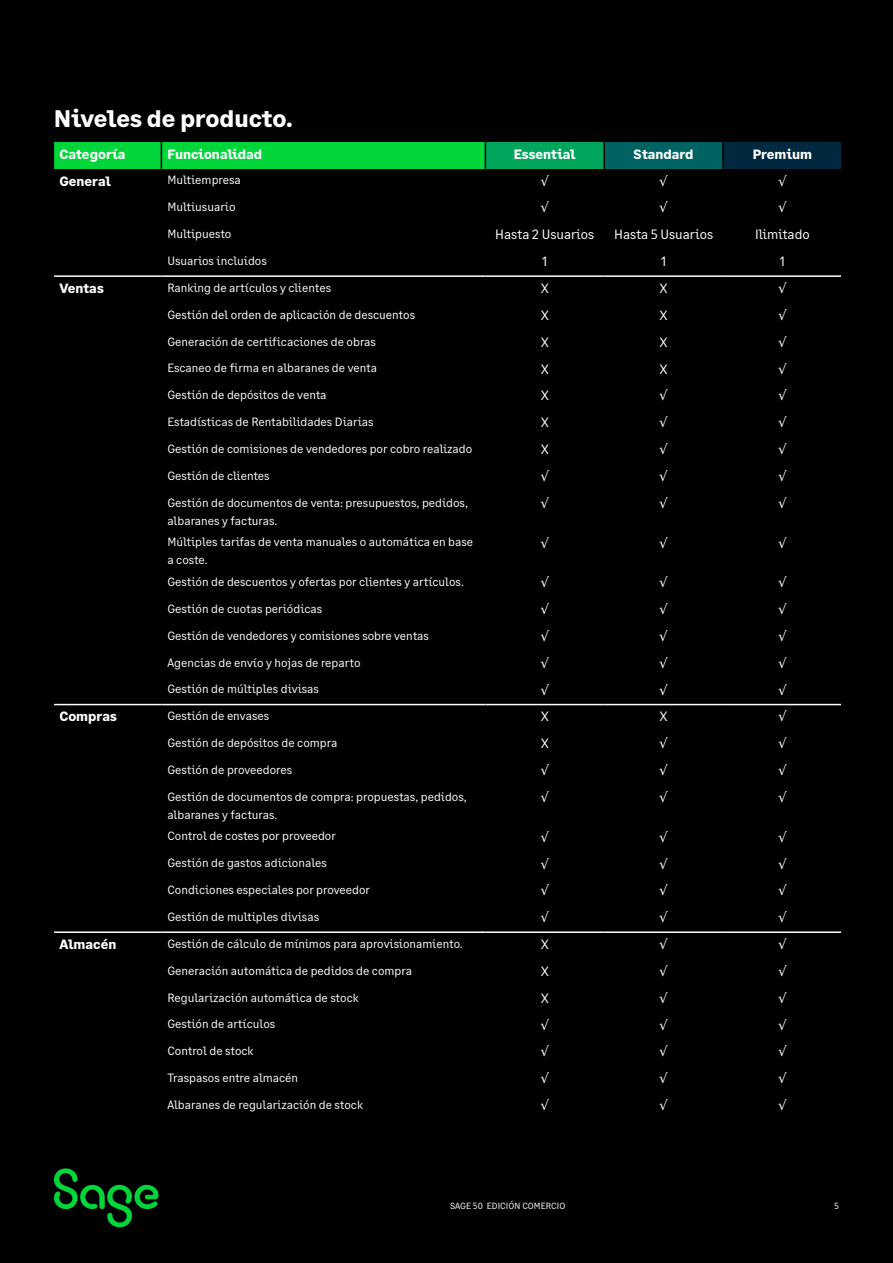
<style>
.page{position:relative;width:893px;height:1263px;background:#000}
.page>*{position:absolute;margin:0;border:0;box-sizing:border-box;transform-origin:0 0}
.t1{font:700 24px "Sage Text";letter-spacing:-.005em;color:#fff}
.t2{font:700 13.5px "Sage Text";color:#fff}
.t3{font:13.5px "Sage Text";color:#fff}
.t4{font:12px/18px "Sage Text";color:#fff}
.t5{font:9px "Sage Text";color:#fff}
</style>
<div class="page">
<div style="left:53px;top:142px;width:108px;height:27px;background:#00d639"></div>
<div style="left:161px;top:142px;width:324px;height:27px;background:#00d639"></div>
<div style="left:485px;top:142px;width:119px;height:27px;background:#00a65c"></div>
<div style="left:604px;top:142px;width:119px;height:27px;background:#006362"></div>
<div style="left:723px;top:142px;width:119px;height:27px;background:#00293f"></div>
<hr style="left:603px;top:142px;width:2px;height:27px;background:#000">
<hr style="left:722px;top:142px;width:2px;height:27px;background:#000">
<hr style="left:841px;top:142px;width:2px;height:27px;background:#000">
<svg style="left:53px;top:142px;width:1px;height:27px"></svg>
<svg style="left:161px;top:142px;width:1px;height:27px"></svg>
<svg style="left:485px;top:142px;width:1px;height:27px"></svg>
<hr style="left:54px;top:275px;width:107px;height:2px;background:#fff">
<hr style="left:161px;top:275px;width:324px;height:2px;background:#fff">
<hr style="left:485px;top:275px;width:119px;height:2px;background:#fff">
<hr style="left:604px;top:275px;width:119px;height:2px;background:#fff">
<hr style="left:723px;top:275px;width:118px;height:2px;background:#fff">
<hr style="left:54px;top:704px;width:107px;height:1px;background:#fff">
<hr style="left:161px;top:704px;width:324px;height:1px;background:#fff">
<hr style="left:485px;top:704px;width:119px;height:1px;background:#fff">
<hr style="left:604px;top:704px;width:119px;height:1px;background:#fff">
<hr style="left:723px;top:704px;width:118px;height:1px;background:#fff">
<hr style="left:54px;top:931px;width:107px;height:2px;background:#fff">
<hr style="left:161px;top:931px;width:324px;height:2px;background:#fff">
<hr style="left:485px;top:931px;width:119px;height:2px;background:#fff">
<hr style="left:604px;top:931px;width:119px;height:2px;background:#fff">
<hr style="left:723px;top:931px;width:118px;height:2px;background:#fff">
<svg style="left:54px;top:1168px;width:105px;height:59px"></svg>
<h1 class="t1" style="left:54px;top:104px;width:240px">Niveles de producto.</h1>
<p class="t2" style="left:59px;top:146px;width:68px">Categoría</p>
<p class="t2" style="left:167px;top:146px;width:96px">Funcionalidad</p>
<p class="t2" style="left:514px;top:146px;width:64px">Essential</p>
<p class="t2" style="left:634px;top:146px;width:61px">Standard</p>
<p class="t2" style="left:753px;top:146px;width:61px">Premium</p>
<p class="t2" style="left:59px;top:172px;width:53px">General</p>
<p class="t4" style="left:167px;top:171px;width:75px">Multiempresa</p>
<p class="t4" style="left:167px;top:198px;width:70px">Multiusuario</p>
<p class="t4" style="left:167px;top:225px;width:66px">Multipuesto</p>
<p class="t3" style="left:495px;top:226px;width:101px">Hasta 2 Usuarios</p>
<p class="t3" style="left:614px;top:226px;width:100px">Hasta 5 Usuarios</p>
<p class="t3" style="left:755px;top:226px;width:56px">Ilimitado</p>
<p class="t4" style="left:167px;top:252px;width:101px">Usuarios incluidos</p>
<p class="t3" style="left:542px;top:253px;width:7px">1</p>
<p class="t3" style="left:661px;top:253px;width:7px">1</p>
<p class="t3" style="left:780px;top:253px;width:7px">1</p>
<p class="t2" style="left:59px;top:280px;width:46px">Ventas</p>
<p class="t4" style="left:167px;top:279px;width:165px">Ranking de artículos y clientes</p>
<p class="t3" style="left:541px;top:280px;width:9px">X</p>
<p class="t3" style="left:660px;top:280px;width:9px">X</p>
<p class="t4" style="left:167px;top:306px;width:249px">Gestión del orden de aplicación de descuentos</p>
<p class="t3" style="left:541px;top:307px;width:9px">X</p>
<p class="t3" style="left:660px;top:307px;width:9px">X</p>
<p class="t4" style="left:167px;top:332px;width:210px">Generación de certificaciones de obras</p>
<p class="t3" style="left:541px;top:334px;width:9px">X</p>
<p class="t3" style="left:660px;top:334px;width:9px">X</p>
<p class="t4" style="left:167px;top:359px;width:211px">Escaneo de firma en albaranes de venta</p>
<p class="t3" style="left:541px;top:361px;width:9px">X</p>
<p class="t3" style="left:660px;top:361px;width:9px">X</p>
<p class="t4" style="left:167px;top:386px;width:161px">Gestión de depósitos de venta</p>
<p class="t3" style="left:541px;top:387px;width:9px">X</p>
<p class="t4" style="left:167px;top:413px;width:208px">Estadísticas de Rentabilidades Diarias</p>
<p class="t3" style="left:541px;top:414px;width:9px">X</p>
<p class="t4" style="left:167px;top:440px;width:306px">Gestión de comisiones de vendedores por cobro realizado</p>
<p class="t3" style="left:541px;top:441px;width:9px">X</p>
<p class="t4" style="left:167px;top:467px;width:104px">Gestión de clientes</p>
<p class="t4" style="left:167px;top:494px;width:302px">Gestión de documentos de venta: presupuestos, pedidos, albaranes y facturas.</p>
<p class="t4" style="left:167px;top:533px;width:307px">Múltiples tarifas de venta manuales o automática en base a coste.</p>
<p class="t4" style="left:167px;top:573px;width:298px">Gestión de descuentos y ofertas por clientes y artículos.</p>
<p class="t4" style="left:167px;top:600px;width:156px">Gestión de cuotas periódicas</p>
<p class="t4" style="left:167px;top:627px;width:263px">Gestión de vendedores y comisiones sobre ventas</p>
<p class="t4" style="left:167px;top:653px;width:195px">Agencias de envío y hojas de reparto</p>
<p class="t4" style="left:167px;top:680px;width:153px">Gestión de múltiples divisas</p>
<p class="t2" style="left:59px;top:708px;width:59px">Compras</p>
<p class="t4" style="left:167px;top:707px;width:103px">Gestión de envases</p>
<p class="t3" style="left:541px;top:708px;width:9px">X</p>
<p class="t3" style="left:660px;top:708px;width:9px">X</p>
<p class="t4" style="left:167px;top:734px;width:172px">Gestión de depósitos de compra</p>
<p class="t3" style="left:541px;top:735px;width:9px">X</p>
<p class="t4" style="left:167px;top:761px;width:126px">Gestión de proveedores</p>
<p class="t4" style="left:167px;top:788px;width:301px">Gestión de documentos de compra: propuestas, pedidos, albaranes y facturas.</p>
<p class="t4" style="left:167px;top:827px;width:170px">Control de costes por proveedor</p>
<p class="t4" style="left:167px;top:854px;width:161px">Gestión de gastos adicionales</p>
<p class="t4" style="left:167px;top:881px;width:204px">Condiciones especiales por proveedor</p>
<p class="t4" style="left:167px;top:908px;width:153px">Gestión de multiples divisas</p>
<p class="t2" style="left:59px;top:936px;width:59px">Almacén</p>
<p class="t4" style="left:167px;top:935px;width:297px">Gestión de cálculo de mínimos para aprovisionamiento.</p>
<p class="t3" style="left:541px;top:936px;width:9px">X</p>
<p class="t4" style="left:167px;top:962px;width:246px">Generación automática de pedidos de compra</p>
<p class="t3" style="left:541px;top:963px;width:9px">X</p>
<p class="t4" style="left:167px;top:988px;width:193px">Regularización automática de stock</p>
<p class="t3" style="left:541px;top:990px;width:9px">X</p>
<p class="t4" style="left:167px;top:1015px;width:109px">Gestión de artículos</p>
<p class="t4" style="left:167px;top:1042px;width:88px">Control de stock</p>
<p class="t4" style="left:167px;top:1069px;width:132px">Traspasos entre almacén</p>
<p class="t4" style="left:167px;top:1096px;width:197px">Albaranes de regularización de stock</p>
<p class="t5" style="left:450px;top:1200px;width:117px">SAGE 50 EDICIÓN COMERCIO</p>
<p class="t5" style="left:835px;top:1200px;width:6px">5</p>
</div>
